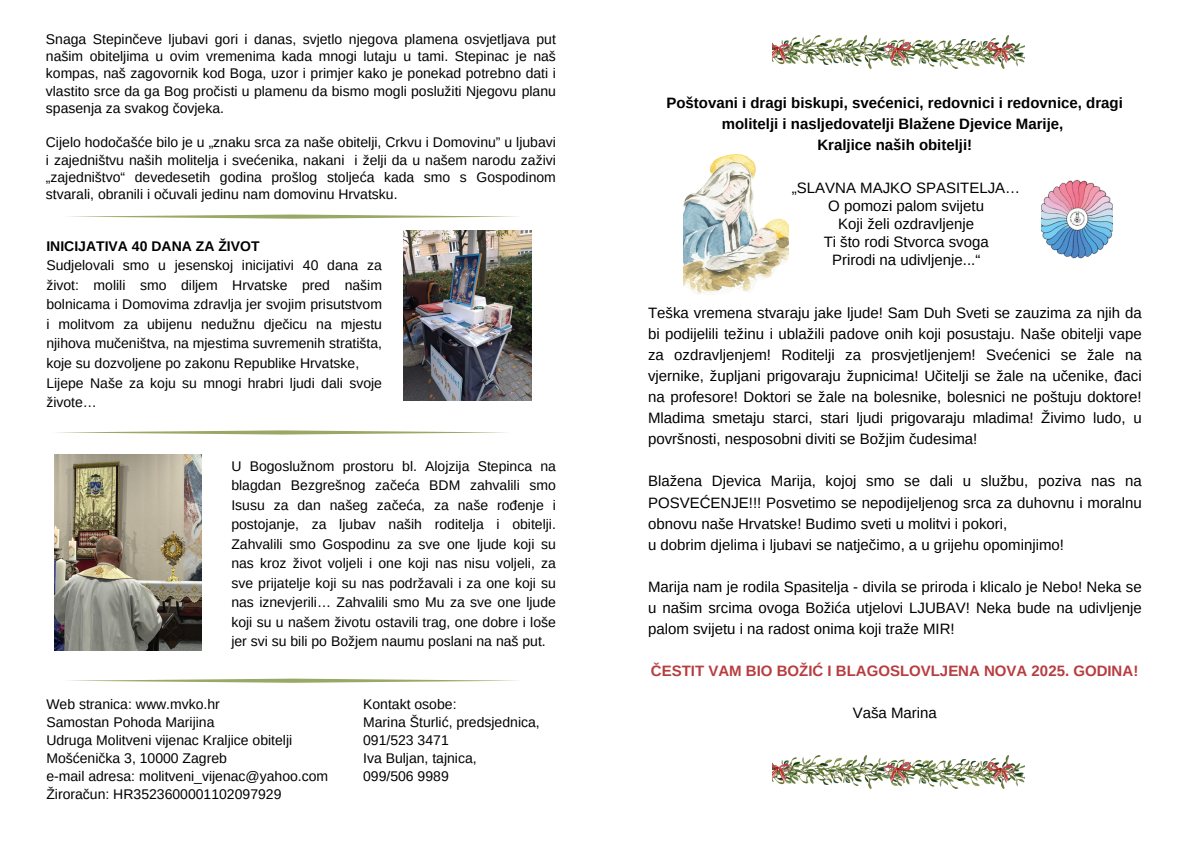
<style>
.page{position:relative;width:1191px;height:843px;background:#fff}
.page>*{position:absolute;margin:0;border:0;box-sizing:border-box;transform-origin:0 0}
.t1{font:15px/21px "Arimo";color:#000;text-align:justify}
.t2{font:700 15px/21px "Arimo";color:#000;text-align:center}
.t3{font:700 15px "Arimo";color:#b73d40}
.t4{font:14px/19.5px "Arimo";color:#000;text-align:justify}
.t5{font:700 14px "Arimo";color:#000}
</style>
<div class="page">
<img style="left:1041px;top:179px;width:70px;height:79px">
<img style="left:772px;top:35px;width:252px;height:33px">
<img style="left:683px;top:154px;width:105px;height:140px">
<img style="left:772px;top:755px;width:252px;height:33px">
<img style="left:54px;top:454px;width:147px;height:195px">
<img style="left:403px;top:231px;width:128px;height:169px">
<svg style="left:67px;top:214px;width:451px;height:5px"></svg>
<svg style="left:56px;top:430px;width:451px;height:4px"></svg>
<svg style="left:67px;top:678px;width:451px;height:4px"></svg>
<p class="t4" style="left:46px;top:30px;width:511px;line-height:17.2px">Snaga Stepinčeve ljubavi gori i danas, svjetlo njegova plamena osvjetljava put našim obiteljima u ovim vremenima kada mnogi lutaju u tami. Stepinac je naš kompas, naš zagovornik kod Boga, uzor i primjer kako je ponekad potrebno dati i vlastito srce da ga Bog pročisti u plamenu da bismo mogli poslužiti Njegovu planu spasenja za svakog čovjeka.</p>
<p class="t4" style="left:46px;top:134px;width:511px;line-height:17.2px">Cijelo hodočašće bilo je u „znaku srca za naše obitelji, Crkvu i Domovinu” u ljubavi i zajedništvu naših molitelja i svećenika, nakani i želji da u našem narodu zaživi „zajedništvo“ devedesetih godina prošlog stoljeća kada smo s Gospodinom stvarali, obranili i očuvali jedinu nam domovinu Hrvatsku.</p>
<p class="t5" style="left:46px;top:238px;width:215px">INICIJATIVA 40 DANA ZA ŽIVOT</p>
<p class="t4" style="left:46px;top:256px;width:337px">Sudjelovali smo u jesenskoj inicijativi 40 dana za život: molili smo diljem Hrvatske pred našim bolnicama i Domovima zdravlja jer svojim prisutstvom i molitvom za ubijenu nedužnu dječicu na mjestu njihova mučeništva, na mjestima suvremenih stratišta, koje su dozvoljene po zakonu Republike Hrvatske,</p>
<p class="t4" style="left:46px;top:373px;width:337px">Lijepe Naše za koju su mnogi hrabri ljudi dali svoje živote…</p>
<p class="t4" style="left:231px;top:456px;width:326px">U Bogoslužnom prostoru bl. Alojzija Stepinca na blagdan Bezgrešnog začeća BDM zahvalili smo Isusu za dan našeg začeća, za naše rođenje i postojanje, za ljubav naših roditelja i obitelji.<br>Zahvalili smo Gospodinu za sve one ljude koji su nas kroz život voljeli i one koji nas nisu voljeli, za sve prijatelje koji su nas podržavali i za one koji su nas iznevjerili… Zahvalili smo Mu za sve one ljude koji su u našem životu ostavili trag, one dobre i loše jer svi su bili po Božjem naumu poslani na naš put.</p>
<p class="t4" style="left:46px;top:694px;width:175px">Web stranica: www.mvko.hr</p>
<p class="t4" style="left:46px;top:712px;width:170px">Samostan Pohoda Marijina</p>
<p class="t4" style="left:46px;top:730px;width:247px">Udruga Molitveni vijenac Kraljice obitelji</p>
<p class="t4" style="left:46px;top:748px;width:182px">Mošćenička 3, 10000 Zagreb</p>
<p class="t4" style="left:46px;top:766px;width:283px">e-mail adresa: molitveni_vijenac@yahoo.com</p>
<h2 class="t4" style="left:46px;top:784px;width:236px">Žiroračun: HR3523600001102097929</h2>
<p class="t4" style="left:363px;top:694px;width:95px">Kontakt osobe:</p>
<p class="t4" style="left:363px;top:712px;width:178px">Marina Šturlić, predsjednica,</p>
<p class="t4" style="left:363px;top:730px;width:87px">091/523 3471</p>
<p class="t4" style="left:363px;top:748px;width:115px">Iva Buljan, tajnica,</p>
<h1 class="t4" style="left:363px;top:766px;width:87px">099/506 9989</h1>
<p class="t2" style="left:666px;top:92px;width:458px">Poštovani i dragi biskupi, svećenici, redovnici i redovnice, dragi molitelji i nasljedovatelji Blažene Djevice Marije,<br>Kraljice naših obitelji!</p>
<p class="t1" style="left:791px;top:177px;width:230px">„SLAVNA MAJKO SPASITELJA…</p>
<p class="t1" style="left:828px;top:195px;width:157px">O pomozi palom svijetu</p>
<p class="t1" style="left:838px;top:213px;width:137px">Koji želi ozdravljenje</p>
<p class="t1" style="left:823px;top:231px;width:166px">Ti što rodi Stvorca svoga</p>
<p class="t1" style="left:831px;top:249px;width:150px">Prirodi na udivljenje...“</p>
<p class="t1" style="left:648px;top:302px;width:495px">Teška vremena stvaraju jake ljude! Sam Duh Sveti se zauzima za njih da bi podijelili težinu i ublažili padove onih koji posustaju. Naše obitelji vape za ozdravljenjem! Roditelji za prosvjetljenjem! Svećenici se žale na vjernike, župljani prigovaraju župnicima! Učitelji se žale na učenike, đaci na profesore! Doktori se žale na bolesnike, bolesnici ne poštuju doktore!<br>Mladima smetaju starci, stari ljudi prigovaraju mladima! Živimo ludo, u površnosti, nesposobni diviti se Božjim čudesima!</p>
<p class="t1" style="left:648px;top:470px;width:495px">Blažena Djevica Marija, kojoj smo se dali u službu, poziva nas na POSVEĆENJE!!! Posvetimo se nepodijeljenog srca za duhovnu i moralnu obnovu naše Hrvatske! Budimo sveti u molitvi i pokori,</p>
<p class="t1" style="left:648px;top:533px;width:417px">u dobrim djelima i ljubavi se natječimo, a u grijehu opominjimo!</p>
<p class="t1" style="left:648px;top:575px;width:495px">Marija nam je rodila Spasitelja - divila se priroda i klicalo je Nebo! Neka se u našim srcima ovoga Božića utjelovi LJUBAV! Neka bude na udivljenje palom svijetu i na radost onima koji traže MIR!</p>
<p class="t3" style="left:651px;top:661px;width:489px">ČESTIT VAM BIO BOŽIĆ I BLAGOSLOVLJENA NOVA 2025. GODINA!</p>
<p class="t1" style="left:852px;top:701px;width:86px">Vaša Marina</p>
</div>
